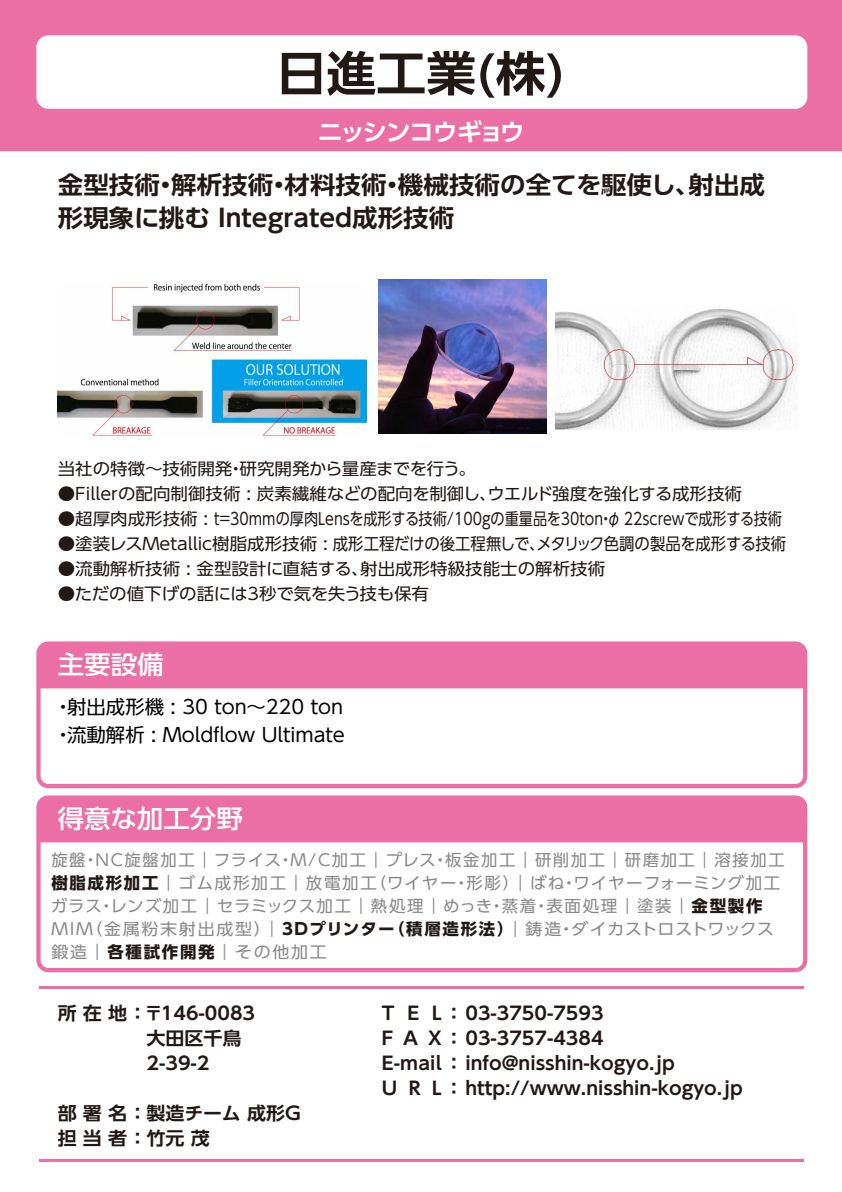
<style>
.page{position:relative;width:842px;height:1192px;background:#fff}
.page>*{position:absolute;margin:0;border:0;box-sizing:border-box;transform-origin:0 0}
.t1{font:700 47.5px "UD Shin Go Pro De";color:#221815;scale:1.05 1}
.t2{font:500 25.15px "UD Shin Go Pro";color:#fff;scale:1.05 1}
.t3{font:700 24.25px/33px "UD Shin Go Pro De";color:#221815;scale:1.05 1}
.t4{font:700 23.75px "UD Shin Go Pro De";letter-spacing:-.085em;color:#fff;scale:1.05 1}
.t5{font:19px/28px "UD Shin Go Pro";color:#040000}
.t6{font:700 18.05px/25px "UD Shin Go Pro De";color:#221815;scale:1.05 1}
.t7{font:16.6px "UD Shin Go Pro";color:#221815;scale:1.05 1}
.t8{font:16.15px/23px "UD Shin Go Pro";letter-spacing:.1em;color:#898989}
.s1{font-weight:700;color:#221815}
</style>
<div class="page">
<hr style="left:39px;top:986px;width:765px;height:3px;background:#eb6ea5">
<svg style="left:0;top:0;width:842px;height:151px;fill:#eb6ea5"></svg>
<hr style="left:39px;top:1159px;width:765px;height:3px;background:#eb6ea5">
<svg style="left:36px;top:795px;width:771px;height:177px"></svg>
<svg style="left:36px;top:641px;width:771px;height:147px"></svg>
<img style="left:378px;top:280px;width:168px;height:153px">
<img style="left:58px;top:282px;width:309px;height:155px">
<img style="left:556px;top:307px;width:241px;height:122px">
<h1 class="t1" style="left:276px;top:35px;width:276px">日進工業(株)</h1>
<h3 class="t4" style="left:318px;top:113px;width:199px">ニッシンコウギョウ</h3>
<h3 class="t3" style="left:58px;top:168px;width:675px">金型技術・解析技術・材料技術・機械技術の全てを駆使し、射出成形現象に挑む Integrated成形技術</h3>
<p class="t7" style="left:58px;top:455px;width:400px">当社の特徴～技術開発・研究開発から量産までを行う。</p>
<p class="t7" style="left:58px;top:480px;width:653px">●Fillerの配向制御技術 : 炭素繊維などの配向を制御し、ウエルド強度を強化する成形技術</p>
<p class="t7" style="left:58px;top:505px;width:691px">●超厚肉成形技術 : t=30mmの厚肉Lensを成形する技術/100gの重量品を30ton・φ 22screwで成形する技術</p>
<p class="t7" style="left:58px;top:530px;width:695px">●塗装レスMetallic樹脂成形技術 : 成形工程だけの後工程無しで、メタリック色調の製品を成形する技術</p>
<p class="t7" style="left:58px;top:555px;width:523px">●流動解析技術 : 金型設計に直結する、射出成形特級技能士の解析技術</p>
<p class="t7" style="left:58px;top:580px;width:355px">●ただの値下げの話には3秒で気を失う技も保有</p>
<h2 class="t2" style="left:58px;top:644px;width:102px">主要設備</h2>
<p class="t5" style="left:54px;top:693px;width:293px">・射出成形機 : 30 ton～220 ton・流動解析 : Moldflow Ultimate</p>
<h2 class="t2" style="left:58px;top:798px;width:178px">得意な加工分野</h2>
<p class="t8" style="left:51px;top:848px;width:735px">旋盤・NC旋盤加工｜フライス・M/C加工｜プレス・板金加工｜研削加工｜研磨加工｜溶接加工<span class="s1">樹脂成形加工</span>｜ゴム成形加工｜放電加工（ワイヤー・形彫）｜ばね・ワイヤーフォーミング加工ガラス・レンズ加工｜セラミックス加工｜熱処理｜めっき・蒸着・表面処理｜塗装｜<span class="s1">金型製作</span>MIM（金属粉末射出成型）｜<span class="s1">3Dプリンター（積層造形法）</span>｜鋳造・ダイカストロストワックス鍛造｜<span class="s1">各種試作開発</span>｜その他加工</p>
<p class="t6" style="left:58px;top:1000px;width:86px">所在地：</p>
<p class="t6" style="left:144px;top:1000px;width:107px">〒146-0083大田区千鳥<br>2-39-2</p>
<p class="t6" style="left:382px;top:1000px;width:345px">T E L ：03-3750-7593<br>F A X ：03-3757-4384<br>E-mail ：info@nisshin-kogyo.jp<br>U R L ：http://www.nisshin-kogyo.jp</p>
<p class="t6" style="left:58px;top:1100px;width:233px">部署名：製造チーム 成形G担当者：竹元 茂</p>
</div>
